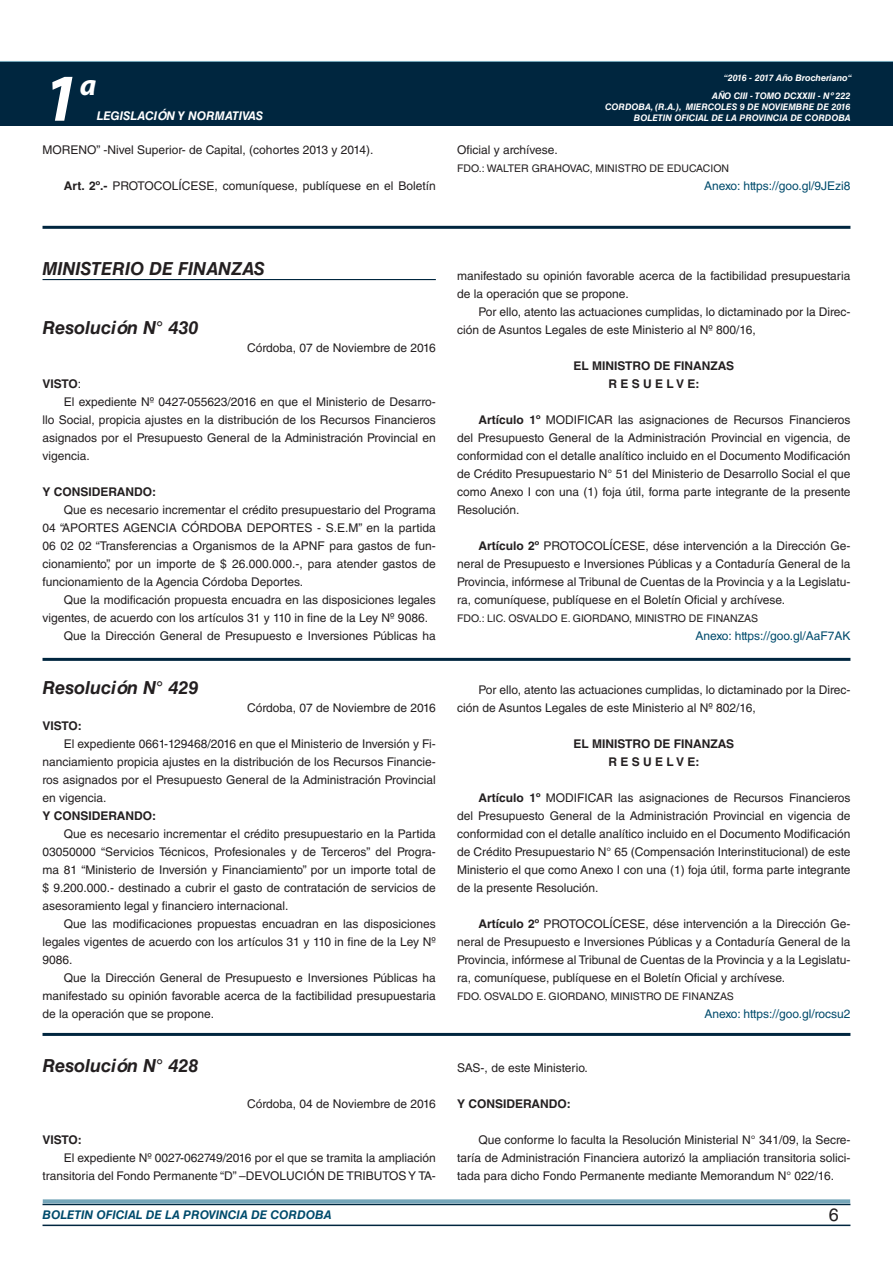
<style>
.page{position:relative;width:893px;height:1263px;background:#fff}
.page>*{position:absolute;margin:0;border:0;box-sizing:border-box;transform-origin:0 0}
.t1{font:italic 700 67.5px "Myriad Pro";color:#fff}
.t2{font:italic 700 30px "Myriad Pro";color:#fff}
.DOC__N{font:italic 700 18px "Helvetica LT Std";color:#231f20}
.NOMBRE_DE_MINISTERIO{font:italic 700 18px "Helvetica LT Std";color:#231f20}
.t3{font:18px "Helvetica LT Std";color:#231f20}
.TEXTO_BASE{font:12px/18px "Helvetica LT Std";color:#231f20;text-align:justify}
.TEXTO_BASE-2{font:700 12px "Helvetica LT Std";color:#231f20}
.ANEXO{font:12px "Helvetica LT Std";color:#004b6c}
.t4{font:italic 700 12px "Helvetica LT Std";color:#004b6c}
.t5{font:italic 700 12px "Helvetica LT Std";color:#fff}
.FIRMA{font:10.5px "Helvetica LT Std";color:#231f20}
.t6{font:italic 700 9px/10.8px "Helvetica LT Std";color:#fff;text-align:right}
.s1{font-weight:700}
.s2{font-weight:400}
</style>
<div class="page">
<div style="left:0;top:61px;width:893px;height:6px;background:#73a5b8"></div>
<div style="left:0;top:62px;width:893px;height:64px;background:#00263f"></div>
<hr style="left:43px;top:1224px;width:807px;height:2px;background:#00263f">
<div style="left:42px;top:1198px;width:809px;height:8px;background:#fff;opacity:.75"></div>
<hr style="left:43px;top:226px;width:807px;height:3px;background:#00263f">
<hr style="left:43px;top:279px;width:393px;height:1px;background:#00263f">
<hr style="left:43px;top:658px;width:807px;height:3px;background:#00263f">
<hr style="left:43px;top:1033px;width:807px;height:3px;background:#00263f">
<h1 class="t1" style="left:43px;top:54px;width:38px">1</h1>
<h2 class="t2" style="left:80px;top:66px;width:18px">a</h2>
<p class="t5" style="left:97px;top:109px;width:168px">LEGISLACIÓN Y NORMATIVAS</p>
<p class="TEXTO_BASE" style="left:43px;top:141px;width:332px">MORENO” -Nivel Superior- de Capital, (cohortes 2013 y 2014).</p>
<p class="TEXTO_BASE" style="left:64px;top:177px;width:374px"><span class="s1">Art. 2º.-</span> PROTOCOLÍCESE, comuníquese, publíquese en el Boletín</p>
<p class="t6" style="left:724px;top:72px;width:130px">“2016 - 2017 Año Brocheriano“</p>
<p class="t6" style="left:605px;top:91px;width:247px">AÑO CIII - TOMO DCXXIII - Nº 222<br>CORDOBA, (R.A.), MIERCOLES 9 DE NOVIEMBRE DE 2016<br>BOLETIN OFICIAL DE LA PROVINCIA DE CORDOBA</p>
<p class="TEXTO_BASE" style="left:457px;top:141px;width:102px">Oficial y archívese.</p>
<p class="FIRMA" style="left:457px;top:162px;width:274px">FDO.: WALTER GRAHOVAC, MINISTRO DE EDUCACION</p>
<p class="ANEXO" style="left:704px;top:179px;width:148px">Anexo: https://goo.gl/9JEzi8</p>
<p class="NOMBRE_DE_MINISTERIO" style="left:43px;top:257px;width:224px">MINISTERIO DE FINANZAS</p>
<p class="DOC__N" style="left:43px;top:316px;width:157px">Resolución N° 430</p>
<p class="TEXTO_BASE" style="left:247px;top:339px;width:190px">Córdoba, 07 de Noviembre de 2016</p>
<p class="TEXTO_BASE-2" style="left:43px;top:376px;width:40px">VISTO<span class="s2">:</span></p>
<p class="TEXTO_BASE" style="left:43px;top:393px;width:395px;text-indent:21px">El expediente Nº 0427-055623/2016 en que el Ministerio de Desarro&shy;llo Social, propicia ajustes en la distribución de los Recursos Financieros asignados por el Presupuesto General de la Administración Provincial en vigencia.</p>
<p class="TEXTO_BASE-2" style="left:43px;top:484px;width:115px">Y CONSIDERANDO:</p>
<p class="TEXTO_BASE" style="left:43px;top:501px;width:395px;text-indent:21px">Que es necesario incrementar el crédito presupuestario del Programa 04 “APORTES AGENCIA CÓRDOBA DEPORTES - S.E.M” en la partida 06 02 02 “Transferencias a Organismos de la APNF para gastos de fun&shy;cionamiento”, por un importe de $ 26.000.000.-, para atender gastos de funcionamiento de la Agencia Córdoba Deportes.</p>
<p class="TEXTO_BASE" style="left:43px;top:591px;width:395px;text-indent:21px">Que la modificación propuesta encuadra en las disposiciones legales vigentes, de acuerdo con los artículos 31 y 110 in fine de la Ley Nº 9086.</p>
<p class="TEXTO_BASE" style="left:64px;top:627px;width:374px">Que la Dirección General de Presupuesto e Inversiones Públicas ha</p>
<p class="DOC__N" style="left:43px;top:676px;width:157px">Resolución N° 429</p>
<p class="TEXTO_BASE" style="left:247px;top:699px;width:190px">Córdoba, 07 de Noviembre de 2016</p>
<p class="TEXTO_BASE-2" style="left:43px;top:718px;width:41px">VISTO:</p>
<p class="TEXTO_BASE" style="left:43px;top:735px;width:395px;text-indent:21px">El expediente 0661-129468/2016 en que el Ministerio de Inversión y Fi&shy;nanciamiento propicia ajustes en la distribución de los Recursos Financie&shy;ros asignados por el Presupuesto General de la Administración Provincial en vigencia.</p>
<p class="TEXTO_BASE-2" style="left:43px;top:808px;width:115px">Y CONSIDERANDO:</p>
<p class="TEXTO_BASE" style="left:43px;top:825px;width:395px;text-indent:21px">Que es necesario incrementar el crédito presupuestario en la Partida 03050000 “Servicios Técnicos, Profesionales y de Terceros” del Progra&shy;ma 81 “Ministerio de Inversión y Financiamiento” por un importe total de $ 9.200.000.- destinado a cubrir el gasto de contratación de servicios de asesoramiento legal y financiero internacional.</p>
<p class="TEXTO_BASE" style="left:43px;top:915px;width:395px;text-indent:21px">Que las modificaciones propuestas encuadran en las disposiciones legales vigentes de acuerdo con los artículos 31 y 110 in fine de la Ley Nº 9086.</p>
<p class="TEXTO_BASE" style="left:43px;top:969px;width:395px;text-indent:21px">Que la Dirección General de Presupuesto e Inversiones Públicas ha manifestado su opinión favorable acerca de la factibilidad presupuestaria de la operación que se propone.</p>
<p class="DOC__N" style="left:43px;top:1054px;width:157px">Resolución N° 428</p>
<p class="TEXTO_BASE" style="left:247px;top:1095px;width:190px">Córdoba, 04 de Noviembre de 2016</p>
<p class="TEXTO_BASE-2" style="left:43px;top:1132px;width:41px">VISTO:</p>
<p class="TEXTO_BASE" style="left:43px;top:1149px;width:395px;text-align:right">El expediente Nº 0027-062749/2016 por el que se tramita la ampliación transitoria del Fondo Permanente “D” –DEVOLUCIÓN DE TRIBUTOS Y TA-</p>
<p class="TEXTO_BASE" style="left:457px;top:267px;width:395px">manifestado su opinión favorable acerca de la factibilidad presupuestaria de la operación que se propone.</p>
<p class="TEXTO_BASE" style="left:457px;top:303px;width:395px;text-indent:21px">Por ello, atento las actuaciones cumplidas, lo dictaminado por la Direc&shy;ción de Asuntos Legales de este Ministerio al Nº 800/16,</p>
<p class="TEXTO_BASE-2" style="left:573px;top:358px;width:162px">EL MINISTRO DE FINANZAS</p>
<p class="TEXTO_BASE-2" style="left:608px;top:376px;width:93px">R E S U E L V E:</p>
<p class="TEXTO_BASE" style="left:457px;top:411px;width:395px;text-indent:21px"><span class="s1">Artículo 1º</span> MODIFICAR las asignaciones de Recursos Financieros del Presupuesto General de la Administración Provincial en vigencia, de conformidad con el detalle analítico incluido en el Documento Modificación de Crédito Presupuestario N° 51 del Ministerio de Desarrollo Social el que como Anexo I con una (1) foja útil, forma parte integrante de la presente Resolución.</p>
<p class="TEXTO_BASE" style="left:457px;top:537px;width:395px;text-indent:21px"><span class="s1">Artículo 2º</span> PROTOCOLÍCESE, dése intervención a la Dirección Ge&shy;neral de Presupuesto e Inversiones Públicas y a Contaduría General de la Provincia, infórmese al Tribunal de Cuentas de la Provincia y a la Legislatu&shy;ra, comuníquese, publíquese en el Boletín Oficial y archívese.</p>
<p class="FIRMA" style="left:457px;top:612px;width:303px">FDO.: LIC. OSVALDO E. GIORDANO, MINISTRO DE FINANZAS</p>
<p class="ANEXO" style="left:695px;top:629px;width:157px">Anexo: https://goo.gl/AaF7AK</p>
<p class="TEXTO_BASE" style="left:457px;top:681px;width:395px;text-indent:21px">Por ello, atento las actuaciones cumplidas, lo dictaminado por la Direc&shy;ción de Asuntos Legales de este Ministerio al Nº 802/16,</p>
<p class="TEXTO_BASE-2" style="left:573px;top:736px;width:162px">EL MINISTRO DE FINANZAS</p>
<p class="TEXTO_BASE-2" style="left:608px;top:754px;width:93px">R E S U E L V E:</p>
<p class="TEXTO_BASE" style="left:457px;top:789px;width:395px;text-indent:21px"><span class="s1">Artículo 1º</span> MODIFICAR las asignaciones de Recursos Financieros del Presupuesto General de la Administración Provincial en vigencia de conformidad con el detalle analítico incluido en el Documento Modificación de Crédito Presupuestario N° 65 (Compensación Interinstitucional) de este Ministerio el que como Anexo I con una (1) foja útil, forma parte integrante de la presente Resolución.</p>
<p class="TEXTO_BASE" style="left:457px;top:915px;width:395px;text-indent:21px"><span class="s1">Artículo 2º</span> PROTOCOLÍCESE, dése intervención a la Dirección Ge&shy;neral de Presupuesto e Inversiones Públicas y a Contaduría General de la Provincia, infórmese al Tribunal de Cuentas de la Provincia y a la Legislatu&shy;ra, comuníquese, publíquese en el Boletín Oficial y archívese.</p>
<p class="FIRMA" style="left:457px;top:990px;width:278px">FDO. OSVALDO E. GIORDANO, MINISTRO DE FINANZAS</p>
<p class="ANEXO" style="left:704px;top:1007px;width:148px">Anexo: https://goo.gl/rocsu2</p>
<p class="TEXTO_BASE" style="left:457px;top:1059px;width:132px">SAS-, de este Ministerio.</p>
<p class="TEXTO_BASE-2" style="left:457px;top:1096px;width:115px">Y CONSIDERANDO:</p>
<p class="TEXTO_BASE" style="left:457px;top:1131px;width:395px;text-indent:21px">Que conforme lo faculta la Resolución Ministerial N° 341/09, la Secre&shy;taría de Administración Financiera autorizó la ampliación transitoria solici&shy;tada para dicho Fondo Permanente mediante Memorandum N° 022/16.</p>
<p class="t4" style="left:43px;top:1208px;width:290px">BOLETIN OFICIAL DE LA PROVINCIA DE CORDOBA</p>
<h3 class="t3" style="left:829px;top:1204px;width:12px">6</h3>
</div>
